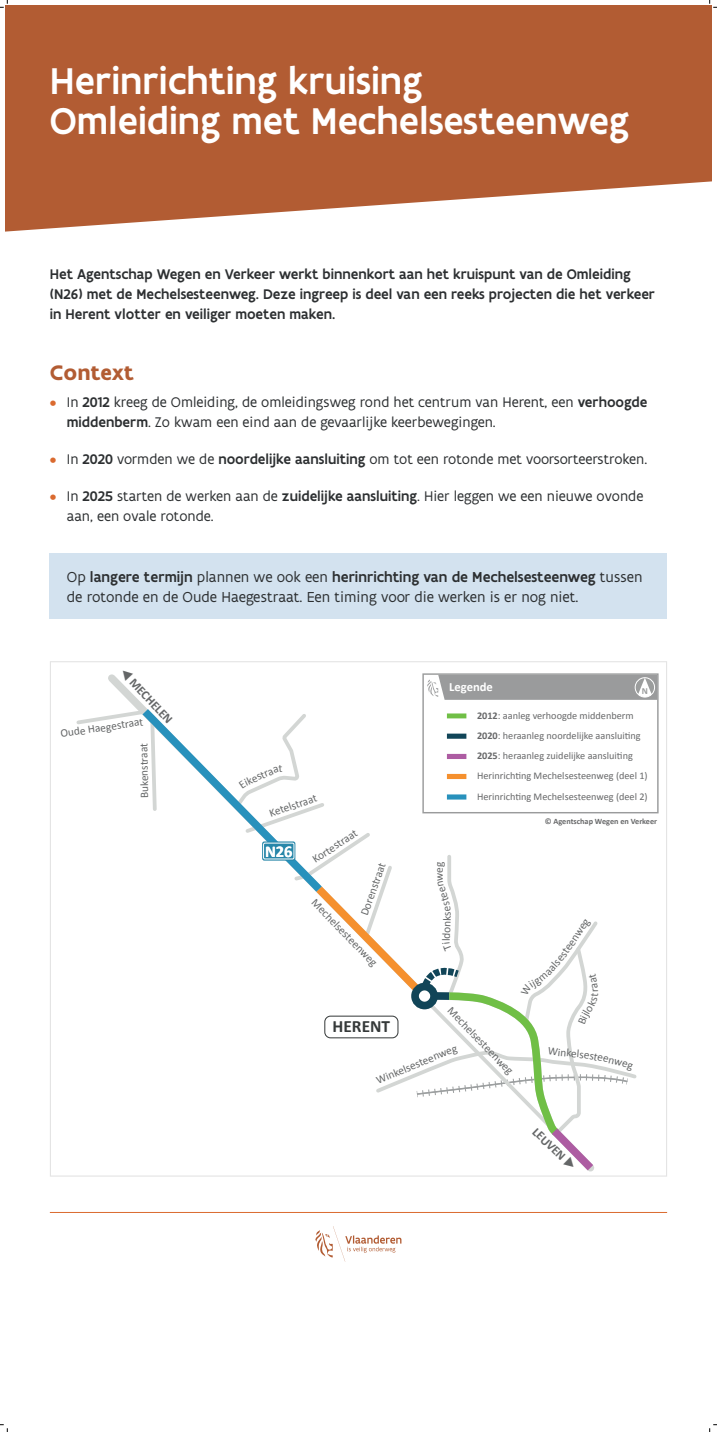
<style>
.page{position:relative;width:717px;height:1432px;background:#fff}
.page>*{position:absolute;margin:0;border:0;box-sizing:border-box;transform-origin:0 0}
.t1{font:500 40px/40px "Flanders Art Sans";color:#fff}
.t2{font:700 22.5px "Flanders Art Sans";color:#b25c33}
.t3{font:700 17.27px "Calibri";color:#353939}
.t4{font:700 16.45px "Calibri";color:#fff}
.t5{font:15.5px/20px "Flanders Art Sans";color:#2c2f31}
.t6{font:15px/20px "Flanders Art Sans";color:#2c2f31}
.t7{font:500 15px/20px "Flanders Art Sans";color:#2c2f31}
.t8{font:700 12.65px "Calibri";color:#646667}
.t9{font:700 12.57px "Calibri";color:#fff}
.t10{font:11.38px "Calibri";color:#646667}
.t11{font:10.25px/20.2px "Calibri";color:#676869}
.t12{font:700 9.28px "Calibri";color:#9b9d9d}
.t13{font:700 8.2px "Calibri";color:#676869}
.s1{font-weight:700;color:#da6a2f}
.s2{font-weight:500}
.s3{font-weight:700}
</style>
<div class="page">
<hr style="left:50px;top:1212px;width:616px;height:1px;background:#da6a2f">
<svg style="left:5px;top:5px;width:706px;height:227px;background:#ba6e49"></svg>
<svg style="left:315px;top:1226px;width:86px;height:36px"></svg>
<div style="left:50px;top:553px;width:616px;height:66px;background:#d3e2ef"></div>
<svg style="left:0;top:0;width:8px;height:8px"></svg>
<svg style="left:0;top:1424px;width:8px;height:8px"></svg>
<svg style="left:709px;top:0;width:7px;height:8px"></svg>
<svg style="left:709px;top:1424px;width:7px;height:8px"></svg>
<svg style="left:76px;top:673px;width:582px;height:499px"></svg>
<h1 class="t1" style="left:50px;top:61px;width:580px">Herinrichting kruising<br>Omleiding met Mechelsesteenweg</h1>
<p class="t7" style="left:50px;top:264px;width:606px">Het Agentschap Wegen en Verkeer werkt binnenkort aan het kruispunt van de Omleiding (N26) met de Mechelsesteenweg. Deze ingreep is deel van een reeks projecten die het verkeer in Herent vlotter en veiliger moeten maken.</p>
<h2 class="t2" style="left:50px;top:358px;width:85px">Context</h2>
<p class="t6" style="left:67px;top:392px;width:581px;text-indent:-17px"><span class="s1">•</span> In <span class="s2">2012</span> kreeg de Omleiding, de omleidingsweg rond het centrum van Herent, een <span class="s2">verhoogde middenberm</span>. Zo kwam een eind aan de gevaarlijke keerbewegingen.</p>
<p class="t6" style="left:50px;top:449px;width:598px"><span class="s1">•</span> In <span class="s2">2020</span> vormden we de <span class="s2">noordelijke aansluiting</span> om tot een rotonde met voorsorteerstroken.</p>
<p class="t6" style="left:67px;top:486px;width:577px;text-indent:-17px"><span class="s1">•</span> In <span class="s2">2025</span> starten de werken aan de <span class="s2">zuidelijke aansluiting</span>. Hier leggen we een nieuwe ovonde aan, een ovale rotonde.</p>
<p class="t5" style="left:67px;top:566px;width:576px">Op <span class="s2">langere termijn</span> plannen we ook een <span class="s2">herinrichting van de Mechelsesteenweg</span> tussen de rotonde en de Oude Haegestraat. Een timing voor die werken is er nog niet.</p>
<p class="t8" style="left:129px;top:664px;width:72px;rotate:47deg">▼ MECHELEN</p>
<p class="t10" style="left:59px;top:726px;width:85px;rotate:-9deg">Oude Haegestraat</p>
<p class="t10" style="left:136px;top:798px;width:57px;rotate:-91deg">Bukenstraat</p>
<p class="t10" style="left:244px;top:774px;width:29px;rotate:-24deg">kestra</p>
<p class="t10" style="left:267px;top:806px;width:51px;rotate:-19deg">Ketelstraat</p>
<p class="t10" style="left:309px;top:853px;width:53px;rotate:-33deg">Kortestraat</p>
<p class="t4" style="left:265px;top:840px;width:29px">N26</p>
<p class="t10" style="left:356px;top:912px;width:56px;rotate:-71deg">Dorenstraat</p>
<p class="t10" style="left:319px;top:895px;width:90px;rotate:46deg">Mechelsesteenweg</p>
<p class="t9" style="left:449px;top:678px;width:45px">Legende</p>
<p class="t12" style="left:641px;top:684px;width:8px">N</p>
<p class="t11" style="left:476px;top:705px;width:172px"><span class="s3">2012</span>: aanleg verhoogde middenberm <span class="s3">2020</span>: heraanleg noordelijke aansluiting <span class="s3">2025</span>: heraanleg zuidelijke aansluiting Herinrichting Mechelsesteenweg (deel 1)<br>Herinrichting Mechelsesteenweg (deel 2)</p>
<p class="t10" style="left:431px;top:881px;width:21px;rotate:-90deg">weg</p>
<p class="t10" style="left:438px;top:941px;width:4px;rotate:-90deg">l</p>
<p class="t13" style="left:544px;top:815px;width:114px">© Agentschap Wegen en Verkeer</p>
<p class="t10" style="left:566px;top:935px;width:26px;rotate:-56deg">nweg</p>
<p class="t10" style="left:455px;top:1003px;width:90px;rotate:46deg">Mechelsesteenweg</p>
<p class="t3" style="left:332px;top:1014px;width:59px">HERENT</p>
<p class="t10" style="left:403px;top:1061px;width:45px;rotate:-22deg">sesteenw</p>
<p class="t10" style="left:561px;top:1044px;width:25px;rotate:5deg">nkels</p>
<p class="t10" style="left:373px;top:1073px;width:33px;rotate:-23deg">Winkel</p>
<p class="t8" style="left:540px;top:1123px;width:56px;rotate:44deg">LEUVEN ◆</p>
</div>
